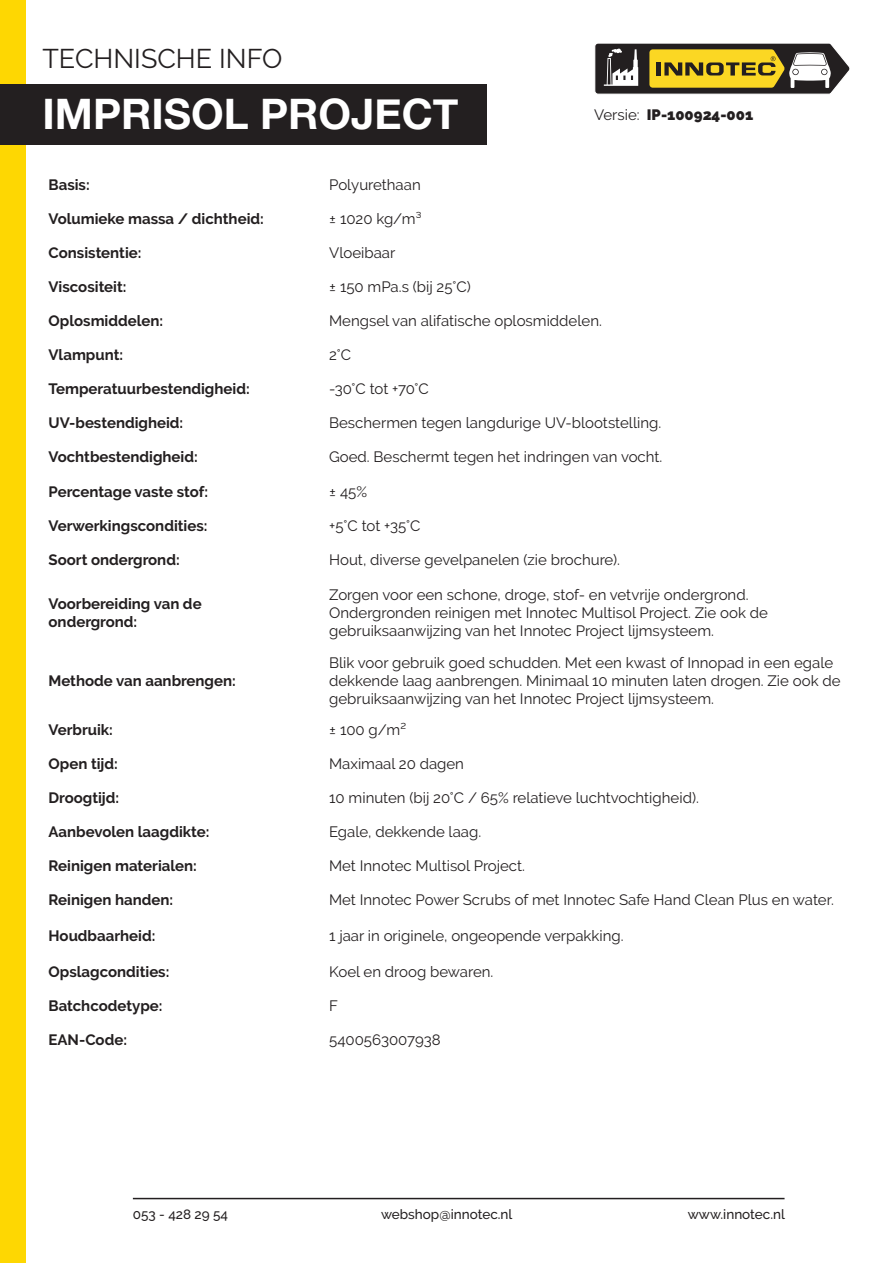
<style>
.page{position:relative;width:893px;height:1263px;background:#fff}
.page>*{position:absolute;margin:0;border:0;box-sizing:border-box;transform-origin:0 0}
.t1{font:700 42px "Helvetica Neue";color:#fff}
.t2{font:27px "Raleway";color:#231f20}
.t3{font:15px/18px "Raleway";color:#231f20}
.t4{font:700 15px/18px "Raleway";color:#231f20}
.t5{font:900 15px "Raleway";color:#231f20}
.t6{font:500 13.5px "Raleway";color:#231f20}
.s1{font-weight:400}
</style>
<div class="page">
<div style="left:0;top:0;width:26px;height:1263px;background:#fed702"></div>
<svg style="left:594px;top:43px;width:256px;height:52px"></svg>
<hr style="left:133px;top:1198px;width:651px;height:1px;background:#231f20">
<div style="left:0;top:84px;width:487px;height:61px;background:#231f20"></div>
<h2 class="t2" style="left:43px;top:43px;width:241px">TECHNISCHE INFO</h2>
<h1 class="t1" style="left:43px;top:81px;width:418px">IMPRISOL PROJECT</h1>
<p class="t5" style="left:594px;top:106px;width:161px"><span class="s1">Versie:</span> IP-100924-001</p>
<p class="t4" style="left:49px;top:176px;width:43px">Basis:</p>
<p class="t3" style="left:329px;top:176px;width:93px">Polyurethaan</p>
<p class="t4" style="left:49px;top:210px;width:217px">Volumieke massa / dichtheid:</p>
<p class="t3" style="left:329px;top:210px;width:94px">± 1020 kg/m³</p>
<p class="t4" style="left:49px;top:244px;width:94px">Consistentie:</p>
<p class="t3" style="left:329px;top:244px;width:68px">Vloeibaar</p>
<p class="t4" style="left:49px;top:278px;width:80px">Viscositeit:</p>
<p class="t3" style="left:329px;top:278px;width:143px">± 150 mPa.s (bij 25°C)</p>
<p class="t4" style="left:49px;top:312px;width:116px">Oplosmiddelen:</p>
<p class="t3" style="left:329px;top:312px;width:274px">Mengsel van alifatische oplosmiddelen.</p>
<p class="t4" style="left:49px;top:346px;width:76px">Vlampunt:</p>
<p class="t3" style="left:329px;top:346px;width:23px">2°C</p>
<p class="t4" style="left:49px;top:380px;width:203px">Temperatuurbestendigheid:</p>
<p class="t3" style="left:329px;top:380px;width:101px">-30°C tot +70°C</p>
<p class="t4" style="left:49px;top:414px;width:136px">UV-bestendigheid:</p>
<p class="t3" style="left:329px;top:414px;width:334px">Beschermen tegen langdurige UV-blootstelling.</p>
<p class="t4" style="left:49px;top:448px;width:151px">Vochtbestendigheid:</p>
<p class="t3" style="left:329px;top:448px;width:335px">Goed. Beschermt tegen het indringen van vocht.</p>
<p class="t4" style="left:49px;top:482px;width:161px">Percentage vaste stof:</p>
<p class="t3" style="left:329px;top:482px;width:39px">± 45%</p>
<p class="t4" style="left:49px;top:516px;width:161px">Verwerkingscondities:</p>
<p class="t3" style="left:329px;top:516px;width:93px">+5°C tot +35°C</p>
<p class="t4" style="left:49px;top:550px;width:133px">Soort ondergrond:</p>
<p class="t3" style="left:329px;top:550px;width:292px">Hout, diverse gevelpanelen (zie brochure).</p>
<p class="t4" style="left:49px;top:594px;width:155px">Voorbereiding van de ondergrond:</p>
<p class="t3" style="left:329px;top:585px;width:440px">Zorgen voor een schone, droge, stof- en vetvrije ondergrond.<br>Ondergronden reinigen met Innotec Multisol Project. Zie ook de gebruiksaanwijzing van het Innotec Project lijmsysteem.</p>
<p class="t4" style="left:49px;top:671px;width:189px">Methode van aanbrengen:</p>
<p class="t3" style="left:329px;top:653px;width:513px">Blik voor gebruik goed schudden. Met een kwast of Innopad in een egale dekkende laag aanbrengen. Minimaal 10 minuten laten drogen. Zie ook de gebruiksaanwijzing van het Innotec Project lijmsysteem.</p>
<p class="t4" style="left:49px;top:720px;width:66px">Verbruik:</p>
<p class="t3" style="left:329px;top:720px;width:79px">± 100 g/m²</p>
<p class="t4" style="left:49px;top:754px;width:71px">Open tijd:</p>
<p class="t3" style="left:329px;top:754px;width:136px">Maximaal 20 dagen</p>
<p class="t4" style="left:49px;top:788px;width:72px">Droogtijd:</p>
<p class="t3" style="left:329px;top:788px;width:371px">10 minuten (bij 20°C / 65% relatieve luchtvochtigheid).</p>
<p class="t4" style="left:49px;top:822px;width:162px">Aanbevolen laagdikte:</p>
<p class="t3" style="left:329px;top:822px;width:153px">Egale, dekkende laag.</p>
<p class="t4" style="left:49px;top:856px;width:150px">Reinigen materialen:</p>
<p class="t3" style="left:329px;top:856px;width:197px">Met Innotec Multisol Project.</p>
<p class="t4" style="left:49px;top:890px;width:126px">Reinigen handen:</p>
<p class="t3" style="left:329px;top:890px;width:506px">Met Innotec Power Scrubs of met Innotec Safe Hand Clean Plus en water.</p>
<p class="t4" style="left:49px;top:927px;width:108px">Houdbaarheid:</p>
<p class="t3" style="left:329px;top:926px;width:296px">1 jaar in originele, ongeopende verpakking.</p>
<p class="t4" style="left:49px;top:963px;width:122px">Opslagcondities:</p>
<p class="t3" style="left:329px;top:963px;width:166px">Koel en droog bewaren.</p>
<p class="t4" style="left:49px;top:997px;width:116px">Batchcodetype:</p>
<p class="t3" style="left:329px;top:997px;width:10px">F</p>
<p class="t4" style="left:49px;top:1031px;width:80px">EAN-Code:</p>
<p class="t3" style="left:329px;top:1031px;width:113px">5400563007938</p>
<p class="t6" style="left:133px;top:1207px;width:97px">053 - 428 29 54</p>
<p class="t6" style="left:381px;top:1207px;width:133px">webshop@innotec.nl</p>
<p class="t6" style="left:688px;top:1207px;width:99px">www.innotec.nl</p>
</div>
